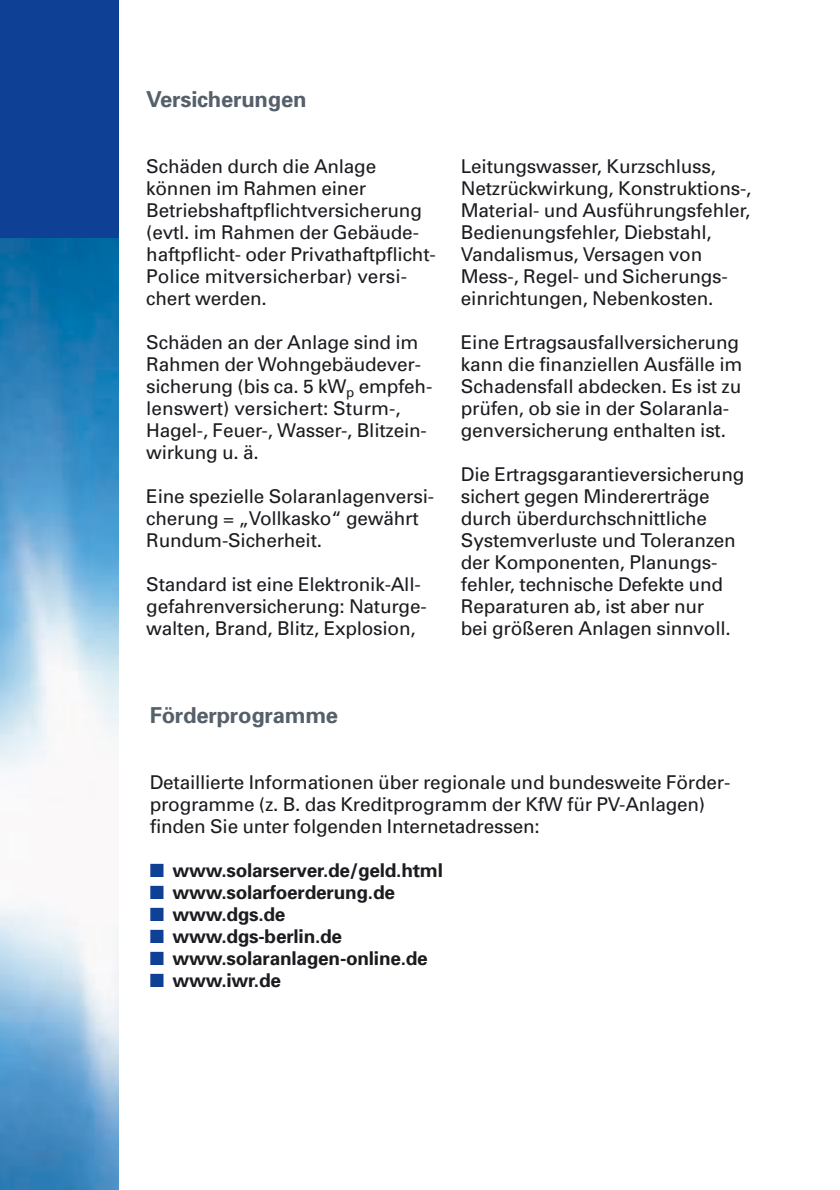
<style>
.page{position:relative;width:840px;height:1190px;background:#fff}
.page>*{position:absolute;margin:0;border:0;box-sizing:border-box;transform-origin:0 0}
.t1{font:700 22px "Univers";letter-spacing:-.01em;color:#55606b}
.t2{font:19px/22px "Univers";letter-spacing:-.01em;color:#1b1c20}
.t3{font:700 19px "Univers";letter-spacing:-.01em;color:#1b1c20}
.s1{color:#0e4096}
</style>
<div class="page">
<img style="left:0;top:238px;width:119px;height:952px">
<div style="left:0;top:0;width:119px;height:238px;background:#0e4096"></div>
<p class="t1" style="left:146px;top:91px;width:162px">Versicherungen</p>
<p class="t2" style="left:146px;top:157px;width:291px">Schäden durch die Anlage können im Rahmen einer<br>Betriebshaftpflichtversicherung (evtl. im Rahmen der Gebäude&shy;haftpflicht- oder Privathaftpflicht-<br>Police mitversicherbar) versi&shy;chert werden.</p>
<p class="t2" style="left:146px;top:333px;width:288px">Schäden an der Anlage sind im<br>Rahmen der Wohngebäudever&shy;sicherung (bis ca. 5 kW<sub>p</sub> empfeh&shy;lenswert) versichert: Sturm-,<br>Hagel-, Feuer-, Wasser-, Blitzein&shy;wirkung u. ä.</p>
<p class="t2" style="left:146px;top:487px;width:289px">Eine spezielle Solaranlagenversi&shy;cherung = „Vollkasko“ gewährt<br>Rundum-Sicherheit.</p>
<p class="t2" style="left:146px;top:575px;width:282px">Standard ist eine Elektronik-All&shy;gefahrenversicherung: Naturge&shy;walten, Brand, Blitz, Explosion,</p>
<p class="t2" style="left:461px;top:157px;width:292px">Leitungswasser, Kurzschluss,<br>Netzrückwirkung, Konstruktions-,<br>Material- und Ausführungsfehler,<br>Bedienungsfehler, Diebstahl,<br>Vandalismus, Versagen von<br>Mess-, Regel- und Sicherungs&shy;einrichtungen, Nebenkosten.</p>
<p class="t2" style="left:461px;top:333px;width:283px">Eine Ertragsausfallversicherung kann die finanziellen Ausfälle im Schadensfall abdecken. Es ist zu prüfen, ob sie in der Solaranla&shy;genversicherung enthalten ist.</p>
<p class="t2" style="left:461px;top:465px;width:285px">Die Ertragsgarantieversicherung sichert gegen Mindererträge durch überdurchschnittliche<br>Systemverluste und Toleranzen der Komponenten, Planungs&shy;fehler, technische Defekte und<br>Reparaturen ab, ist aber nur<br>bei größeren Anlagen sinnvoll.</p>
<p class="t1" style="left:150px;top:707px;width:190px">Förderprogramme</p>
<p class="t2" style="left:150px;top:773px;width:582px">Detaillierte Informationen über regionale und bundesweite Förder&shy;programme (z. B. das Kreditprogramm der KfW für PV-Anlagen) finden Sie unter folgenden Internetadressen:</p>
<p class="t3" style="left:150px;top:863px;width:295px"><span class="s1">■</span> www.solarserver.de/geld.html</p>
<p class="t3" style="left:150px;top:885px;width:247px"><span class="s1">■</span> www.solarfoerderung.de</p>
<p class="t3" style="left:150px;top:907px;width:137px"><span class="s1">■</span> www.dgs.de</p>
<p class="t3" style="left:150px;top:929px;width:194px"><span class="s1">■</span> www.dgs-berlin.de</p>
<p class="t3" style="left:150px;top:951px;width:280px"><span class="s1">■</span> www.solaranlagen-online.de</p>
<p class="t3" style="left:150px;top:973px;width:133px"><span class="s1">■</span> www.iwr.de</p>
</div>
